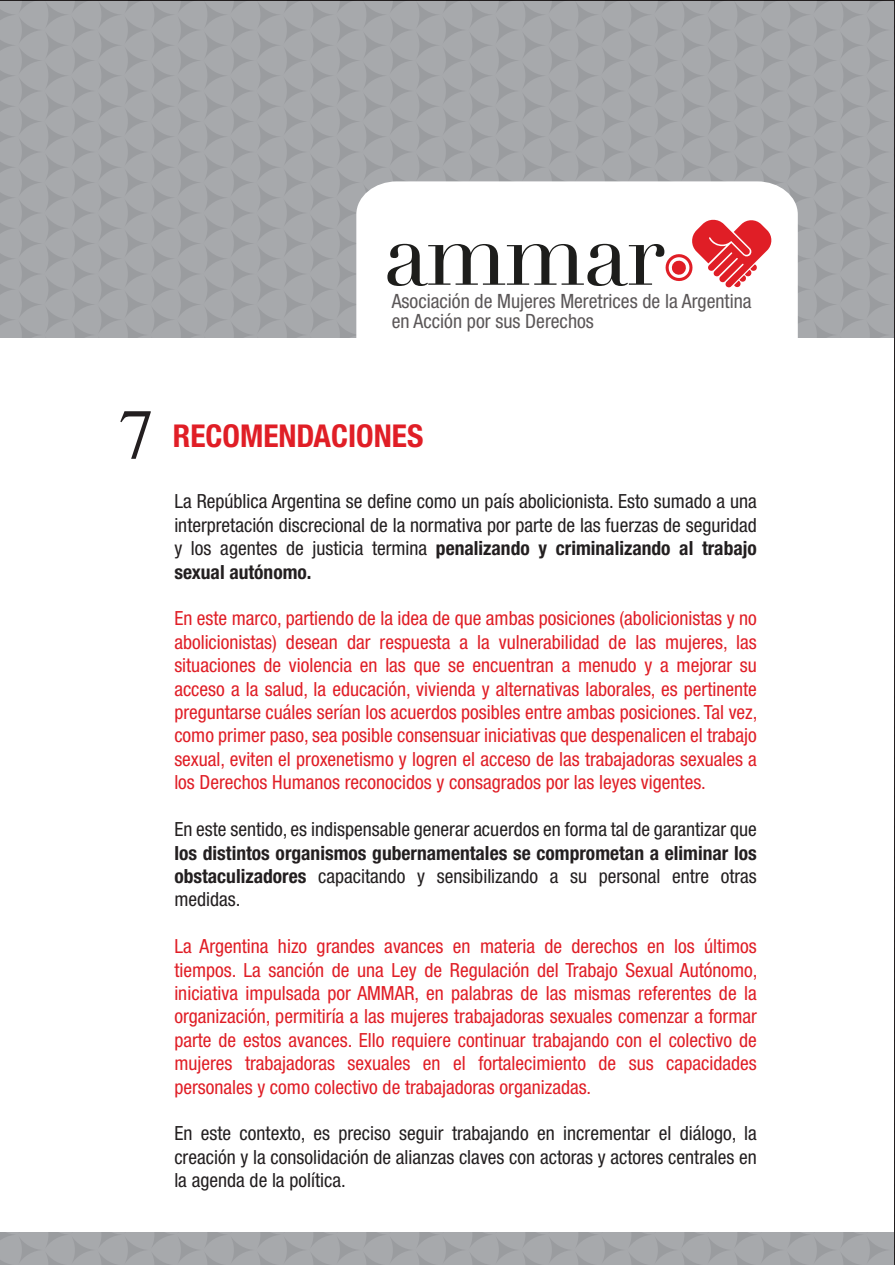
<style>
.page{position:relative;width:895px;height:1265px;background:#fff}
.page>*{position:absolute;margin:0;border:0;box-sizing:border-box;transform-origin:0 0}
.t1{font:70.8px "Times";color:#231f20}
.t2{font:700 condensed 31.5px "Helvetica Neue";color:#e01e26}
.t3{font:condensed 19.65px/20.9px "Helvetica Neue";color:#5b5758}
.t4{font:condensed 19.5px/23.4px "Helvetica Neue";color:#e01e26;text-align:justify}
.t5{font:condensed 19.5px/23.4px "Helvetica Neue";color:#231f20;text-align:justify}
.t6{font:700 condensed 19.5px/23.4px "Helvetica Neue";color:#231f20;text-align:justify}
.s1{font-weight:700}
.s2{font-weight:400}
</style>
<div class="page">
<div style="left:1px;top:1px;width:893px;height:1263px;background:linear-gradient(to right,#a5a7aa,#a6a8ab)"></div>
<div style="left:1px;top:338px;width:893px;height:893px;background:#fff"></div>
<svg style="left:356px;top:181px;width:441px;height:157px"></svg>
<svg style="left:387px;top:218px;width:385px;height:70px"></svg>
<p class="t3" style="left:391px;top:290px;width:361px">Asociación de Mujeres Meretrices de la Argentina en Acción por sus Derechos</p>
<h1 class="t1" style="left:119px;top:368px;width:37px">7</h1>
<h2 class="t2" style="left:173px;top:416px;width:252px">RECOMENDACIONES</h2>
<p class="t5" style="left:174px;top:489px;width:584px">La República Argentina se define como un país abolicionista. Esto sumado a una interpretación discrecional de la normativa por parte de las fuerzas de seguridad y los agentes de justicia termina <span class="s1">penalizando y criminalizando al trabajo sexual autónomo.</span></p>
<p class="t4" style="left:174px;top:606px;width:584px">En este marco, partiendo de la idea de que ambas posiciones (abolicionistas y no abolicionistas) desean dar respuesta a la vulnerabilidad de las mujeres, las situaciones de violencia en las que se encuentran a menudo y a mejorar su acceso a la salud, la educación, vivienda y alternativas laborales, es pertinente preguntarse cuáles serían los acuerdos posibles entre ambas posiciones. Tal vez, como primer paso, sea posible consensuar iniciativas que despenalicen el trabajo sexual, eviten el proxenetismo y logren el acceso de las trabajadoras sexuales a los Derechos Humanos reconocidos y consagrados por las leyes vigentes.</p>
<p class="t5" style="left:174px;top:817px;width:584px">En este sentido, es indispensable generar acuerdos en forma tal de garantizar que</p>
<p class="t6" style="left:174px;top:840px;width:584px">los distintos organismos gubernamentales se comprometan a eliminar los obstaculizadores <span class="s2">capacitando y sensibilizando a su personal entre otras medidas.</span></p>
<p class="t4" style="left:174px;top:934px;width:584px">La Argentina hizo grandes avances en materia de derechos en los últimos tiempos. La sanción de una Ley de Regulación del Trabajo Sexual Autónomo, iniciativa impulsada por AMMAR, en palabras de las mismas referentes de la organización, permitiría a las mujeres trabajadoras sexuales comenzar a formar parte de estos avances. Ello requiere continuar trabajando con el colectivo de mujeres trabajadoras sexuales en el fortalecimiento de sus capacidades personales y como colectivo de trabajadoras organizadas.</p>
<p class="t5" style="left:174px;top:1121px;width:584px">En este contexto, es preciso seguir trabajando en incrementar el diálogo, la creación y la consolidación de alianzas claves con actoras y actores centrales en la agenda de la política.</p>
</div>
